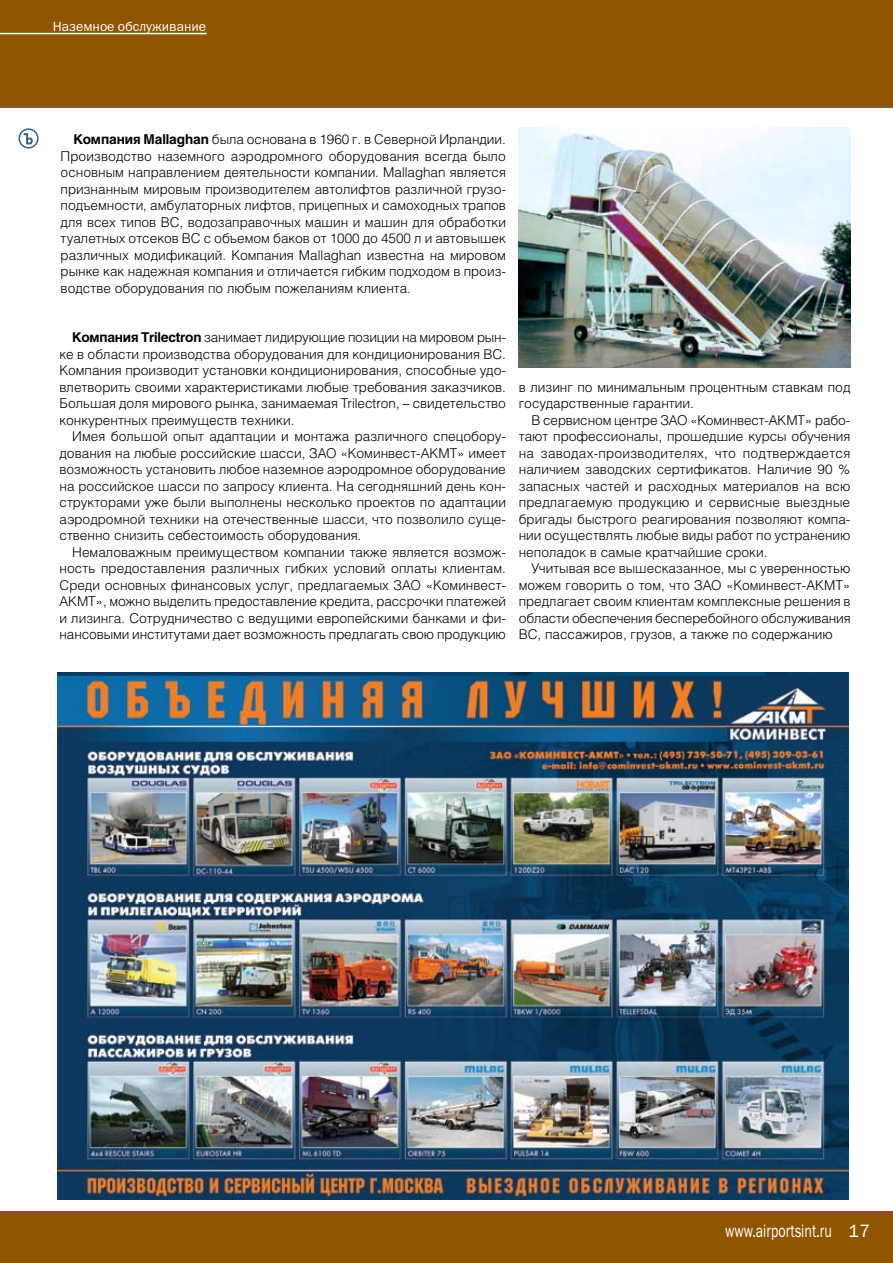
<style>
.page{position:relative;width:893px;height:1263px;background:#fff}
.page>*{position:absolute;margin:0;border:0;box-sizing:border-box;transform-origin:0 0}
.t1{font:18px "Franklin Gothic Book C";color:#fff;scale:.75 1}
.t2{font:300 13.5px/16.5px "Helios";color:#000;text-align:justify}
.t3{font:13.5px "Franklin Gothic Book C";color:#fff}
.s1{font-weight:700}
</style>
<div class="page">
<hr style="left:0;top:105px;width:893px;height:3px;background:#000">
<div style="left:0;top:1212px;width:893px;height:51px;background:#8f5501"></div>
<div style="left:0;top:0;width:893px;height:106px;background:#8f5501"></div>
<hr style="left:0;top:33px;width:207px;height:1px;background:#fff">
<svg style="left:24px;top:133px;width:9px;height:11px"></svg>
<div style="left:18px;top:128px;width:21px;height:20px;border:2px solid #37648f;border-radius:50%"></div>
<img style="left:519px;top:128px;width:331px;height:239px">
<img style="left:58px;top:672px;width:791px;height:527px">
<p class="t3" style="left:53px;top:19px;width:155px">Наземное обслуживание</p>
<p class="t2" style="left:61px;top:131px;width:447px;text-indent:13px"><span class="s1">Компания Mallaghan</span> была основана в 1960 г. в Северной Ирландии.<br>Производство наземного аэродромного оборудования всегда было основным направлением деятельности компании. Mallaghan является признанным мировым производителем автолифтов различной грузо&shy;подъемности, амбулаторных лифтов, прицепных и самоходных трапов для всех типов ВС, водозаправочных машин и машин для обработки туалетных отсеков ВС с объемом баков от 1000 до 4500 л и автовышек различных модификаций. Компания Mallaghan известна на мировом рынке как надежная компания и отличается гибким подходом в произ&shy;водстве оборудования по любым пожеланиям клиента.</p>
<p class="t2" style="left:60px;top:329px;width:448px;text-indent:13px"><span class="s1">Компания Trilectron</span> занимает лидирующие позиции на мировом рын&shy;ке в области производства оборудования для кондиционирования ВС.<br>Компания производит установки кондиционирования, способные удо&shy;влетворить своими характеристиками любые требования заказчиков.<br>Большая доля мирового рынка, занимаемая Trilectron, – свидетельство конкурентных преимуществ техники.</p>
<p class="t2" style="left:60px;top:428px;width:448px;text-indent:13px">Имея большой опыт адаптации и монтажа различного спецобору&shy;дования на любые российские шасси, ЗАО «Коминвест-АКМТ» имеет возможность установить любое наземное аэродромное оборудование на российское шасси по запросу клиента. На сегодняшний день кон&shy;структорами уже были выполнены несколько проектов по адаптации аэродромной техники на отечественные шасси, что позволило суще&shy;ственно снизить себестоимость оборудования.</p>
<p class="t2" style="left:60px;top:543px;width:448px;text-indent:13px">Немаловажным преимуществом компании также является возмож&shy;ность предоставления различных гибких условий оплаты клиентам.<br>Среди основных финансовых услуг, предлагаемых ЗАО «Коминвест-АКМТ», можно выделить предоставление кредита, рассрочки платежей и лизинга. Сотрудничество с ведущими европейскими банками и фи&shy;нансовыми институтами дает возможность предлагать свою продукцию</p>
<p class="t2" style="left:519px;top:378px;width:333px">в лизинг по минимальным процентным ставкам под государственные гарантии.</p>
<p class="t2" style="left:519px;top:411px;width:333px;text-indent:13px">В сервисном центре ЗАО «Коминвест-АКМТ» рабо&shy;тают профессионалы, прошедшие курсы обучения на заводах-производителях, что подтверждается наличием заводских сертификатов. Наличие 90 % запасных частей и расходных материалов на всю предлагаемую продукцию и сервисные выездные бригады быстрого реагирования позволяют компа&shy;нии осуществлять любые виды работ по устранению неполадок в самые кратчайшие сроки.</p>
<p class="t2" style="left:519px;top:560px;width:333px;text-indent:13px">Учитывая все вышесказанное, мы с уверенностью можем говорить о том, что ЗАО «Коминвест-АКМТ» предлагает своим клиентам комплексные решения в области обеспечения бесперебойного обслуживания ВС, пассажиров, грузов, а также по содержанию</p>
<h1 class="t1" style="left:725px;top:1221px;width:195px">www.airportsint.ru 17</h1>
</div>
